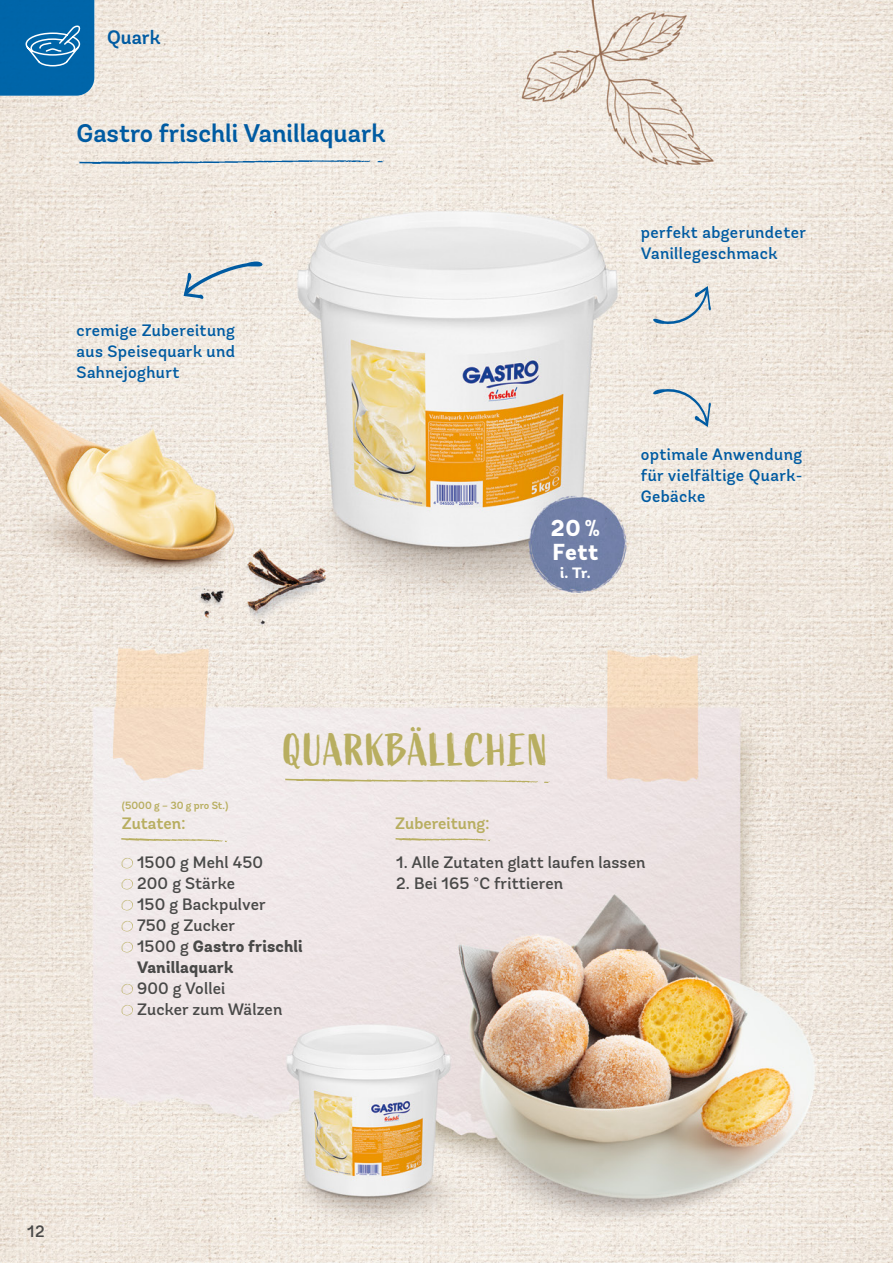
<style>
.page{position:relative;width:893px;height:1263px;background:#fff}
.page>*{position:absolute;margin:0;border:0;box-sizing:border-box;transform-origin:0 0}
.t1{font:45px "Active";letter-spacing:.02em;color:#b8ae60}
.t2{font:600 25.5px "Andes";color:#005ba2}
.t3{font:800 23.1px/24.8px "Andes";letter-spacing:.025em;color:#fff}
.t4{font:600 19.5px "Andes";color:#005ba2}
.t5{font:500 16.5px/21px "Andes";letter-spacing:.01em;color:#494948}
.t6{font:500 16.5px/21px "Andes";letter-spacing:.025em;color:#005ba2;text-align:justify}
.t7{font:600 16.5px "Andes";color:#b8ae60}
.t8{font:800 15px "Andes";color:#fff}
.t9{font:600 10.5px "Andes";color:#b8ae60}
.s1{font-weight:800}
</style>
<div class="page">
<img style="left:0;top:0;width:893px;height:1263px">
<svg style="left:79px;top:160px;width:305px;height:4px"></svg>
<svg style="left:285px;top:779px;width:265px;height:4px"></svg>
<svg style="left:653px;top:388px;width:58px;height:39px;background:#d5d8d8"></svg>
<svg style="left:653px;top:286px;width:58px;height:39px;background:#d4d7d6"></svg>
<svg style="left:184px;top:261px;width:79px;height:38px;background:#cfd5d6"></svg>
<svg style="left:121px;top:858px;width:12px;height:10px"></svg>
<svg style="left:121px;top:879px;width:12px;height:10px"></svg>
<svg style="left:121px;top:900px;width:12px;height:10px"></svg>
<svg style="left:121px;top:921px;width:12px;height:10px"></svg>
<svg style="left:121px;top:942px;width:12px;height:10px"></svg>
<svg style="left:121px;top:984px;width:12px;height:10px"></svg>
<svg style="left:121px;top:1005px;width:12px;height:10px"></svg>
<svg style="left:395px;top:838px;width:95px;height:3px"></svg>
<svg style="left:121px;top:838px;width:106px;height:4px"></svg>
<div style="left:0;top:0;width:94px;height:96px;background:#0065a9"></div>
<svg style="left:25px;top:24px;width:57px;height:43px;background:#2f81b8"></svg>
<p class="t4" style="left:107px;top:25px;width:55px">Quark</p>
<h2 class="t2" style="left:77px;top:118px;width:311px">Gastro frischli Vanillaquark</h2>
<p class="t6" style="left:77px;top:321px;width:160px">cremige Zubereitung aus Speisequark und Sahnejoghurt</p>
<p class="t6" style="left:641px;top:222px;width:167px">perfekt abgerundeter<br>Vanillegeschmack</p>
<h3 class="t3" style="left:551px;top:516px;width:51px">20 %<br>Fett</h3>
<p class="t8" style="left:560px;top:564px;width:32px">i. Tr.</p>
<p class="t6" style="left:641px;top:444px;width:163px">optimale Anwendung für vielfältige Quark-Gebäcke</p>
<h1 class="t1" style="left:284px;top:725px;width:266px">QUARKBÄLLCHEN</h1>
<p class="t9" style="left:122px;top:799px;width:108px">(5000 g – 30 g pro St.)</p>
<p class="t7" style="left:122px;top:813px;width:66px">Zutaten:</p>
<p class="t5" style="left:137px;top:852px;width:167px">1500 g Mehl 450<br>200 g Stärke<br>150 g Backpulver<br>750 g Zucker<br>1500 g <span class="s1">Gastro frischli<br>Vanillaquark</span></p>
<p class="t5" style="left:137px;top:978px;width:147px">900 g Vollei<br>Zucker zum Wälzen</p>
<p class="t7" style="left:395px;top:813px;width:96px">Zubereitung:</p>
<p class="t5" style="left:396px;top:852px;width:251px">1. Alle Zutaten glatt laufen lassen</p>
<p class="t5" style="left:396px;top:873px;width:168px">2. Bei 165 °C frittieren</p>
<p class="t5" style="left:27px;top:1221px;width:19px">12</p>
</div>
